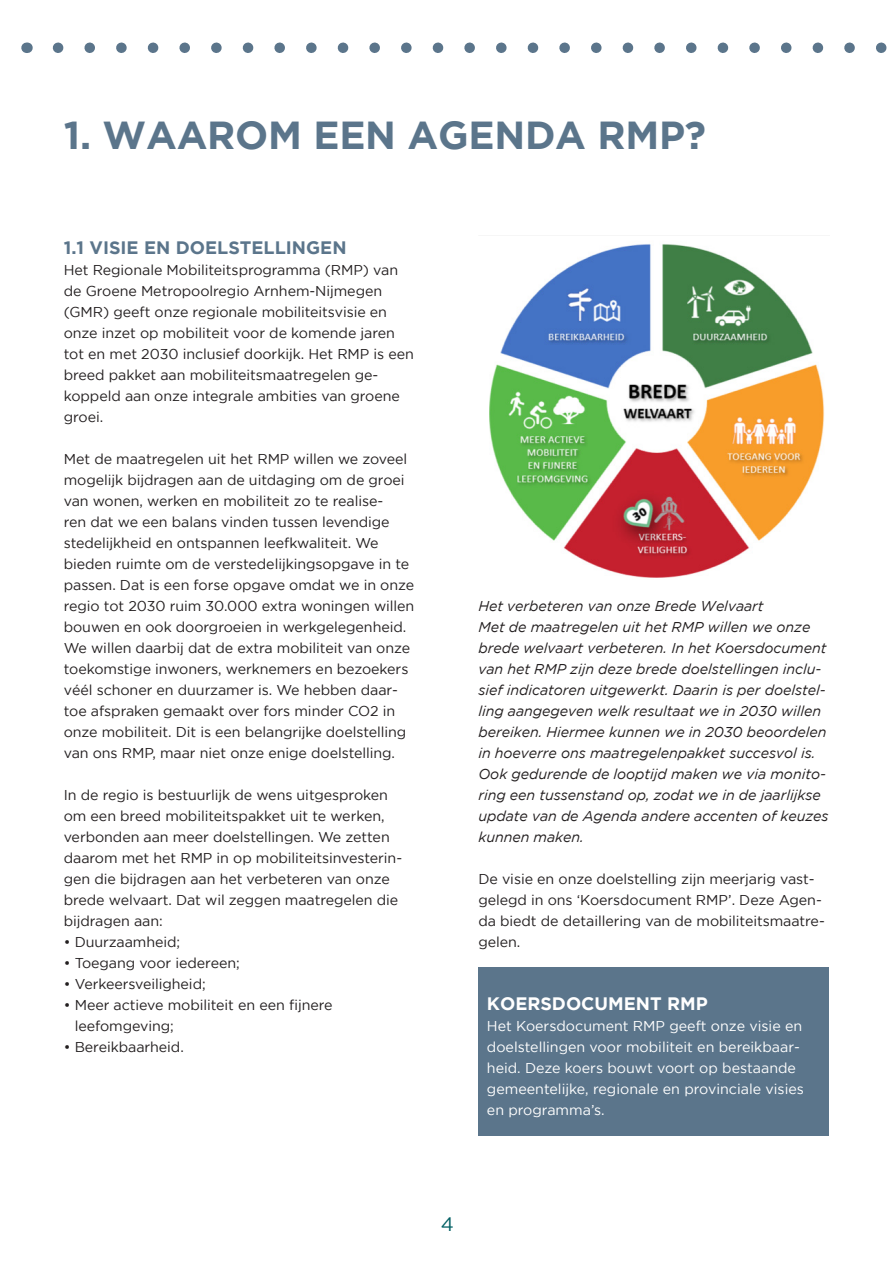
<style>
.page{position:relative;width:893px;height:1263px;background:#fff}
.page>*{position:absolute;margin:0;border:0;box-sizing:border-box;transform-origin:0 0}
.H1_Kop{font:700 39px "Gotham";letter-spacing:-.005em;color:#5b758b}
.t1{font:19.5px "Gotham";color:#005f63}
.H2_Tussenkop{font:700 18px "Gotham";color:#5b758b}
.H2_Tussenkop-2{font:700 18px "Gotham";color:#fff}
.H5_Platte_tekst{font:14.25px/21px "Gotham";letter-spacing:-.005em;color:#231f20}
.H5_Platte_tekst-2{font:italic 14.25px/21px "Gotham";letter-spacing:-.005em;color:#231f20}
.H5_Platte_tekst-3{font:14.25px/21px "Gotham";color:#fff}
</style>
<div class="page">
<div style="left:478px;top:968px;width:351px;height:168px;background:#5b758b"></div>
<svg style="left:58px;top:43px;width:829px;height:10px"></svg>
<img style="left:489px;top:244px;width:336px;height:334px">
<p class="H1_Kop" style="left:64px;top:112px;width:644px">1. WAAROM EEN AGENDA RMP?</p>
<p class="H2_Tussenkop" style="left:64px;top:237px;width:284px">1.1 VISIE EN DOELSTELLINGEN</p>
<p class="H5_Platte_tekst" style="left:64px;top:259px;width:352px">Het Regionale Mobiliteitsprogramma (RMP) van de Groene Metropoolregio Arnhem-Nijmegen (GMR) geeft onze regionale mobiliteitsvisie en onze inzet op mobiliteit voor de komende jaren tot en met 2030 inclusief doorkijk. Het RMP is een breed pakket aan mobiliteitsmaatregelen ge&shy;koppeld aan onze integrale ambities van groene groei.</p>
<p class="H5_Platte_tekst" style="left:64px;top:448px;width:352px">Met de maatregelen uit het RMP willen we zoveel mogelijk bijdragen aan de uitdaging om de groei van wonen, werken en mobiliteit zo te realise-<br>ren dat we een balans vinden tussen levendige stedelijkheid en ontspannen leefkwaliteit. We bieden ruimte om de verstedelijkingsopgave in te passen. Dat is een forse opgave omdat we in onze regio tot 2030 ruim 30.000 extra woningen willen bouwen en ook doorgroeien in werkgelegenheid.<br>We willen daarbij dat de extra mobiliteit van onze toekomstige inwoners, werknemers en bezoekers véél schoner en duurzamer is. We hebben daar&shy;toe afspraken gemaakt over fors minder CO2 in onze mobiliteit. Dit is een belangrijke doelstelling van ons RMP, maar niet onze enige doelstelling.</p>
<p class="H5_Platte_tekst" style="left:64px;top:784px;width:340px">In de regio is bestuurlijk de wens uitgesproken om een breed mobiliteitspakket uit te werken, verbonden aan meer doelstellingen. We zetten daarom met het RMP in op mobiliteitsinvesterin&shy;gen die bijdragen aan het verbeteren van onze brede welvaart. Dat wil zeggen maatregelen die bijdragen aan:</p>
<p class="H5_Platte_tekst" style="left:64px;top:931px;width:118px">• Duurzaamheid;</p>
<p class="H5_Platte_tekst" style="left:64px;top:952px;width:177px">• Toegang voor iedereen;</p>
<p class="H5_Platte_tekst" style="left:64px;top:973px;width:143px">• Verkeersveiligheid;</p>
<p class="H5_Platte_tekst" style="left:75px;top:994px;width:259px;text-indent:-11px">• Meer actieve mobiliteit en een fijnere leefomgeving;</p>
<p class="H5_Platte_tekst" style="left:64px;top:1036px;width:122px">• Bereikbaarheid.</p>
<p class="H5_Platte_tekst-2" style="left:478px;top:595px;width:287px">Het verbeteren van onze Brede Welvaart</p>
<p class="H5_Platte_tekst-2" style="left:478px;top:616px;width:352px">Met de maatregelen uit het RMP willen we onze brede welvaart verbeteren. In het Koersdocument van het RMP zijn deze brede doelstellingen inclu&shy;sief indicatoren uitgewerkt. Daarin is per doelstel&shy;ling aangegeven welk resultaat we in 2030 willen bereiken. Hiermee kunnen we in 2030 beoordelen in hoeverre ons maatregelenpakket succesvol is.<br>Ook gedurende de looptijd maken we via monito&shy;ring een tussenstand op, zodat we in de jaarlijkse update van de Agenda andere accenten of keuzes kunnen maken.</p>
<p class="H5_Platte_tekst" style="left:478px;top:868px;width:348px">De visie en onze doelstelling zijn meerjarig vast&shy;gelegd in ons ‘Koersdocument RMP’. Deze Agen&shy;da biedt de detaillering van de mobiliteitsmaatre&shy;gelen.</p>
<p class="H2_Tussenkop-2" style="left:487px;top:993px;width:222px">KOERSDOCUMENT RMP</p>
<p class="H5_Platte_tekst-3" style="left:487px;top:1015px;width:319px">Het Koersdocument RMP geeft onze visie en doelstellingen voor mobiliteit en bereikbaar&shy;heid. Deze koers bouwt voort op bestaande gemeentelijke, regionale en provinciale visies en programma’s.</p>
<h2 class="t1" style="left:441px;top:1213px;width:15px">4</h2>
</div>
